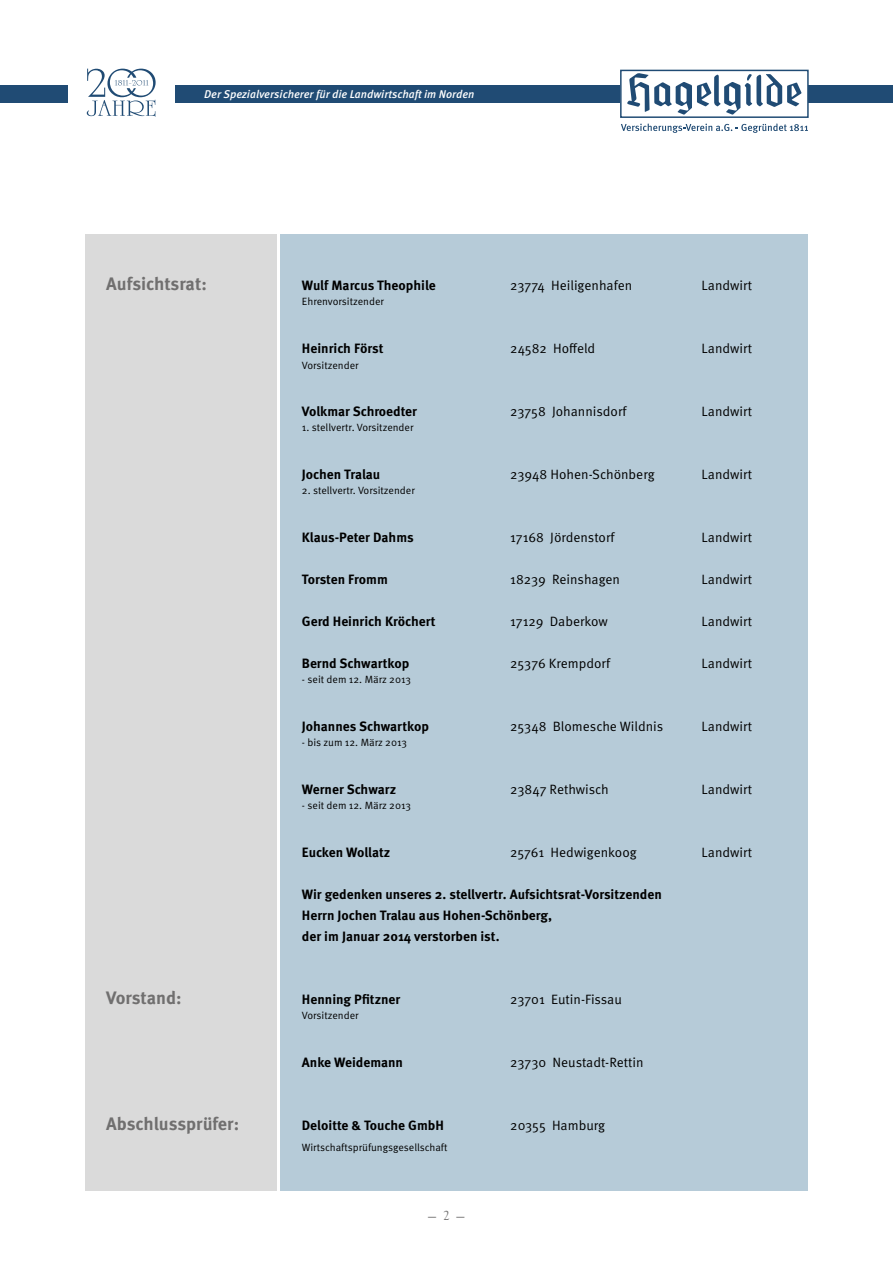
<style>
.page{position:relative;width:893px;height:1263px;background:#fff}
.page>*{position:absolute;margin:0;border:0;box-sizing:border-box;transform-origin:0 0}
.t1{font:700 18px "Meta Pro";letter-spacing:-.005em;color:#706f6f}
.t2{font:700 13.5px/21px "Meta Pro";color:#000}
.t3{font:13.5px "Meta Pro";color:#000}
.t4{font:13.5px "Goudy Old Style T";color:#706f6f}
.t5{font:italic 500 11.25px "Meta Pro";color:#fff}
.t6{font:10.5px "Meta Pro";color:#000}
</style>
<div class="page">
<div style="left:85px;top:234px;width:191px;height:957px;background:#dadada"></div>
<div style="left:281px;top:234px;width:527px;height:957px;background:#b6cbd8"></div>
<div style="left:0;top:85px;width:893px;height:17px;background:#204b74"></div>
<div style="left:621px;top:70px;width:187px;height:47px;background:#fff"></div>
<div style="left:620px;top:70px;width:189px;height:48px;border:1px solid #204b74"></div>
<svg style="left:627px;top:73px;width:175px;height:42px"></svg>
<svg style="left:621px;top:124px;width:187px;height:9px"></svg>
<div style="left:68px;top:61px;width:106px;height:64px;background:#fff"></div>
<svg style="left:87px;top:69px;width:69px;height:48px"></svg>
<p class="t5" style="left:204px;top:87px;width:272px">Der Spezialversicherer für die Landwirtschaft im Norden</p>
<h1 class="t1" style="left:106px;top:272px;width:102px">Aufsichtsrat:</h1>
<p class="t2" style="left:302px;top:275px;width:135px">Wulf Marcus Theophile</p>
<p class="t3" style="left:510px;top:277px;width:123px">23774 Heiligenhafen</p>
<p class="t3" style="left:702px;top:277px;width:52px">Landwirt</p>
<p class="t6" style="left:302px;top:295px;width:83px">Ehrenvorsitzender</p>
<p class="t2" style="left:302px;top:338px;width:83px">Heinrich Först</p>
<p class="t3" style="left:510px;top:340px;width:87px">24582 Hoffeld</p>
<p class="t3" style="left:702px;top:340px;width:52px">Landwirt</p>
<p class="t6" style="left:302px;top:359px;width:58px">Vorsitzender</p>
<p class="t2" style="left:302px;top:401px;width:117px">Volkmar Schroedter</p>
<p class="t3" style="left:510px;top:403px;width:118px">23758 Johannisdorf</p>
<p class="t3" style="left:702px;top:403px;width:52px">Landwirt</p>
<p class="t6" style="left:302px;top:421px;width:113px">1. stellvertr. Vorsitzender</p>
<p class="t2" style="left:302px;top:464px;width:80px">Jochen Tralau</p>
<p class="t3" style="left:510px;top:466px;width:146px">23948 Hohen-Schönberg</p>
<p class="t3" style="left:702px;top:466px;width:52px">Landwirt</p>
<p class="t6" style="left:302px;top:484px;width:114px">2. stellvertr. Vorsitzender</p>
<p class="t2" style="left:302px;top:527px;width:113px">Klaus-Peter Dahms</p>
<p class="t3" style="left:510px;top:529px;width:106px">17168 Jördenstorf</p>
<p class="t3" style="left:702px;top:529px;width:52px">Landwirt</p>
<p class="t2" style="left:302px;top:569px;width:87px">Torsten Fromm</p>
<p class="t3" style="left:510px;top:571px;width:111px">18239 Reinshagen</p>
<p class="t3" style="left:702px;top:571px;width:52px">Landwirt</p>
<p class="t2" style="left:302px;top:611px;width:135px">Gerd Heinrich Kröchert</p>
<p class="t3" style="left:510px;top:613px;width:99px">17129 Daberkow</p>
<p class="t3" style="left:702px;top:613px;width:52px">Landwirt</p>
<p class="t2" style="left:302px;top:653px;width:109px">Bernd Schwartkop</p>
<p class="t3" style="left:510px;top:655px;width:101px">25376 Krempdorf</p>
<p class="t3" style="left:702px;top:655px;width:52px">Landwirt</p>
<p class="t6" style="left:302px;top:673px;width:111px">- seit dem 12. März 2013</p>
<p class="t2" style="left:302px;top:716px;width:129px">Johannes Schwartkop</p>
<p class="t3" style="left:510px;top:718px;width:155px">25348 Blomesche Wildnis</p>
<p class="t3" style="left:702px;top:718px;width:52px">Landwirt</p>
<p class="t6" style="left:302px;top:736px;width:107px">- bis zum 12. März 2013</p>
<p class="t2" style="left:302px;top:779px;width:96px">Werner Schwarz</p>
<p class="t3" style="left:510px;top:781px;width:100px">23847 Rethwisch</p>
<p class="t3" style="left:702px;top:781px;width:52px">Landwirt</p>
<p class="t6" style="left:302px;top:799px;width:111px">- seit dem 12. März 2013</p>
<p class="t2" style="left:302px;top:842px;width:90px">Eucken Wollatz</p>
<p class="t3" style="left:510px;top:844px;width:128px">25761 Hedwigenkoog</p>
<p class="t3" style="left:702px;top:844px;width:52px">Landwirt</p>
<p class="t2" style="left:302px;top:884px;width:361px">Wir gedenken unseres 2. stellvertr. Aufsichtsrat-Vorsitzenden<br>Herrn Jochen Tralau aus Hohen-Schönberg,<br>der im Januar 2014 verstorben ist.</p>
<h1 class="t1" style="left:106px;top:986px;width:77px">Vorstand:</h1>
<p class="t2" style="left:302px;top:989px;width:100px">Henning Pfitzner</p>
<p class="t3" style="left:510px;top:991px;width:113px">23701 Eutin-Fissau</p>
<p class="t6" style="left:302px;top:1009px;width:58px">Vorsitzender</p>
<p class="t2" style="left:302px;top:1052px;width:103px">Anke Weidemann</p>
<p class="t3" style="left:510px;top:1054px;width:135px">23730 Neustadt-Rettin</p>
<h1 class="t1" style="left:106px;top:1112px;width:134px">Abschlussprüfer:</h1>
<p class="t2" style="left:302px;top:1115px;width:144px">Deloitte &amp; Touche GmbH</p>
<p class="t3" style="left:510px;top:1117px;width:96px">20355 Hamburg</p>
<p class="t6" style="left:302px;top:1141px;width:147px">Wirtschaftsprüfungsgesellschaft</p>
<p class="t4" style="left:428px;top:1209px;width:38px">— 2 —</p>
</div>
